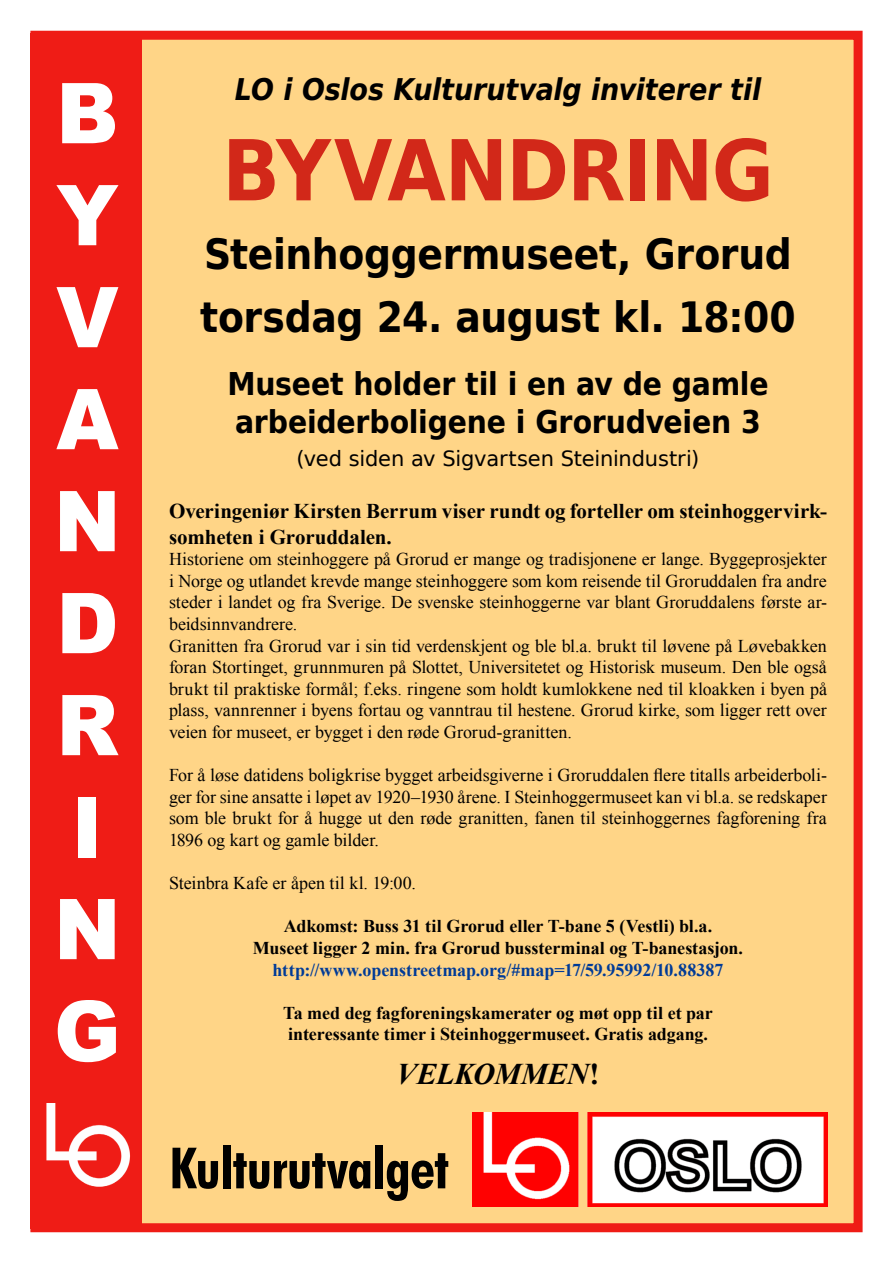
<style>
.page{position:relative;width:893px;height:1263px;background:#fff}
.page>*{position:absolute;margin:0;border:0;box-sizing:border-box;transform-origin:0 0}
.t1{font:900 84px/102px "Arial";color:#fff;scale:.95 1}
.t2{font:700 84px "DejaVu Sans Condensed";letter-spacing:-.02em;color:#d22819}
.t3{font:700 condensed 57px "Futura BT";letter-spacing:-.01em;color:#000}
.t4{font:700 42px/63px "DejaVu Sans Condensed";letter-spacing:-.01em;color:#000}
.t5{font:700 31.5px/37.8px "DejaVu Sans Condensed";letter-spacing:-.005em;color:#000}
.t6{font:italic 700 30px "DejaVu Sans Condensed";letter-spacing:-.01em;color:#000}
.t7{font:italic 700 30px "Times New Roman";letter-spacing:-.015em;color:#000}
.t8{font:700 21px/25.2px "Times New Roman";letter-spacing:-.005em;color:#000}
.t9{font:21px "DejaVu Sans";letter-spacing:-.005em;color:#000}
.t10{font:18px/21.6px "Times New Roman";letter-spacing:-.005em;color:#000}
.t11{font:700 18px/21.6px "Times New Roman";letter-spacing:-.005em;color:#000;text-align:center}
.t12{font:700 18px "Times New Roman";letter-spacing:-.005em;color:#003b97}
.s1{font-style:normal}
</style>
<div class="page">
<div style="left:30px;top:31px;width:833px;height:1201px;background:#ffd587;border:9px solid #ef1c16"></div>
<div style="left:30px;top:34px;width:112px;height:1195px;background:#ef1c16"></div>
<img style="left:46px;top:1103px;width:84px;height:84px">
<img style="left:472px;top:1112px;width:355px;height:94px">
<h1 class="t1" style="left:54px;top:60px;width:71px">B<br>Y<br>V<br>A<br>N<br>D<br>R<br>I<br>N<br>G</h1>
<h3 class="t6" style="left:235px;top:66px;width:528px">LO i Oslos Kulturutvalg inviterer til</h3>
<h1 class="t2" style="left:222px;top:102px;width:553px">BYVANDRING</h1>
<h3 class="t4" style="left:200px;top:222px;width:597px">Steinhoggermuseet, Grorud torsdag 24. august kl. 18:00</h3>
<h3 class="t5" style="left:227px;top:364px;width:543px">Museet holder til i en av de gamle arbeiderboligene i Grorudveien 3</h3>
<p class="t9" style="left:297px;top:442px;width:404px">(ved siden av Sigvartsen Steinindustri)</p>
<p class="t8" style="left:169px;top:498px;width:659px">Overingeniør Kirsten Berrum viser rundt og forteller om steinhoggervirk&shy;somheten i Groruddalen.</p>
<p class="t10" style="left:169px;top:548px;width:659px">Historiene om steinhoggere på Grorud er mange og tradisjonene er lange. Byggeprosjekter i Norge og utlandet krevde mange steinhoggere som kom reisende til Groruddalen fra andre steder i landet og fra Sverige. De svenske steinhoggerne var blant Groruddalens første ar&shy;beidsinnvandrere.<br>Granitten fra Grorud var i sin tid verdenskjent og ble bl.a. brukt til løvene på Løvebakken foran Stortinget, grunnmuren på Slottet, Universitetet og Historisk museum. Den ble også brukt til praktiske formål; f.eks. ringene som holdt kumlokkene ned til kloakken i byen på plass, vannrenner i byens fortau og vanntrau til hestene. Grorud kirke, som ligger rett over veien for museet, er bygget i den røde Grorud-granitten.</p>
<p class="t10" style="left:169px;top:764px;width:659px;text-align:justify">For å løse datidens boligkrise bygget arbeidsgiverne i Groruddalen flere titalls arbeiderboli&shy;ger for sine ansatte i løpet av 1920–1930 årene. I Steinhoggermuseet kan vi bl.a. se redskaper som ble brukt for å hugge ut den røde granitten, fanen til steinhoggernes fagforening fra 1896 og kart og gamle bilder.</p>
<p class="t10" style="left:169px;top:872px;width:248px">Steinbra Kafe er åpen til kl. 19:00.</p>
<p class="t11" style="left:253px;top:915px;width:492px">Adkomst: Buss 31 til Grorud eller T-bane 5 (Vestli) bl.a.<br>Museet ligger 2 min. fra Grorud bussterminal og T-banestasjon.</p>
<p class="t12" style="left:273px;top:957px;width:452px">http://www.openstreetmap.org/#map=17/59.95992/10.88387</p>
<p class="t11" style="left:283px;top:1001px;width:431px;text-align:left">Ta med deg fagforeningskamerater og møt opp til et par interessante timer i Steinhoggermuseet. Gratis adgang.</p>
<h3 class="t7" style="left:397px;top:1053px;width:204px">VELKOMMEN<span class="s1">!</span></h3>
<h2 class="t3" style="left:169px;top:1133px;width:281px">Kulturutvalget</h2>
</div>
